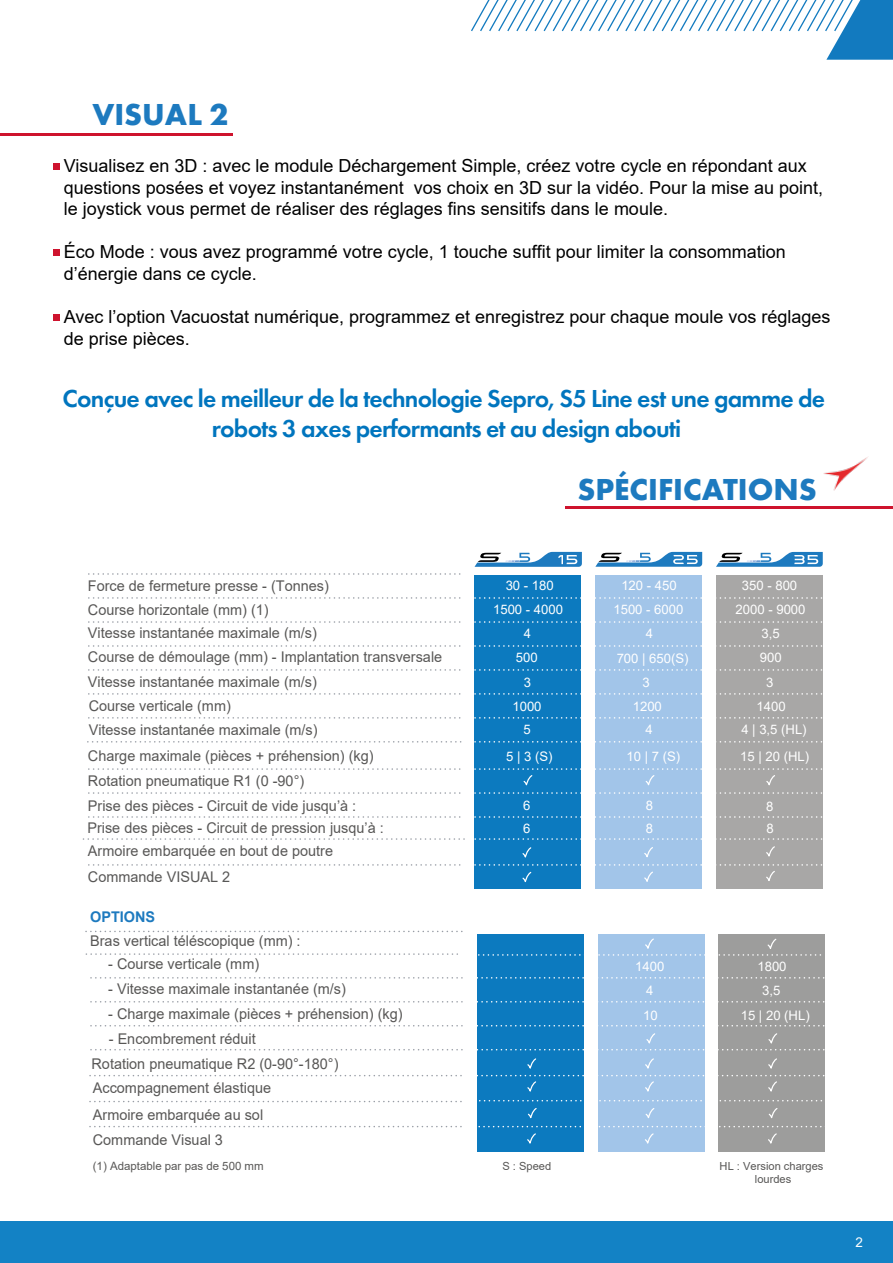
<style>
.page{position:relative;width:893px;height:1263px;background:#fff}
.page>*{position:absolute;margin:0;border:0;box-sizing:border-box;transform-origin:0 0}
.t1{font:700 31.5px "Futura PT";color:#1d7abf}
.t2{font:600 25.5px/30.6px "Futura PT";letter-spacing:-.03em;color:#0075be;text-align:center}
.t3{font:18px/21.6px "Arial";color:#000}
.t4{font:14.7px/24.3px "Arial";color:#585756}
.t5{font:700 14.7px "Arial";color:#1d7abf}
.t6{font:13.5px "Arial";color:#fff}
.t7{font:13.05px/24.3px "Arial";color:#fff}
.t8{font:11.4px "Arial";color:#585756}
.t9{font:11.1px/13.4px "Arial";color:#585756;text-align:center}
</style>
<div class="page">
<hr style="left:565px;top:506px;width:328px;height:3px;background:#ce132d">
<img style="left:823px;top:457px;width:45px;height:33px">
<div style="left:474px;top:575px;width:107px;height:313px;background:#0c7abf"></div>
<div style="left:595px;top:575px;width:107px;height:313px;background:#a2c5e9"></div>
<div style="left:716px;top:575px;width:107px;height:313px;background:#a8a7a6"></div>
<svg style="left:89px;top:597px;width:372px;height:2px"></svg>
<svg style="left:89px;top:573px;width:372px;height:2px"></svg>
<svg style="left:474px;top:597px;width:348px;height:2px"></svg>
<svg style="left:89px;top:621px;width:372px;height:2px"></svg>
<svg style="left:474px;top:621px;width:348px;height:2px"></svg>
<svg style="left:89px;top:792px;width:372px;height:2px"></svg>
<svg style="left:89px;top:717px;width:372px;height:2px"></svg>
<svg style="left:474px;top:717px;width:348px;height:2px"></svg>
<svg style="left:474px;top:645px;width:348px;height:2px"></svg>
<svg style="left:89px;top:816px;width:372px;height:2px"></svg>
<svg style="left:474px;top:816px;width:348px;height:2px"></svg>
<svg style="left:88px;top:741px;width:374px;height:2px"></svg>
<svg style="left:89px;top:669px;width:372px;height:2px"></svg>
<svg style="left:474px;top:669px;width:348px;height:2px"></svg>
<svg style="left:474px;top:741px;width:349px;height:2px"></svg>
<svg style="left:89px;top:693px;width:372px;height:2px"></svg>
<svg style="left:474px;top:693px;width:348px;height:2px"></svg>
<svg style="left:89px;top:768px;width:372px;height:2px"></svg>
<svg style="left:89px;top:645px;width:372px;height:2px"></svg>
<svg style="left:474px;top:768px;width:348px;height:26px"></svg>
<svg style="left:83px;top:838px;width:740px;height:45px"></svg>
<div style="left:477px;top:934px;width:107px;height:217px;background:#0c7abf"></div>
<div style="left:598px;top:934px;width:106px;height:217px;background:#a2c5e9"></div>
<div style="left:718px;top:934px;width:107px;height:217px;background:#9d9d9c"></div>
<svg style="left:86px;top:931px;width:377px;height:1px"></svg>
<svg style="left:91px;top:1049px;width:372px;height:1px"></svg>
<svg style="left:91px;top:977px;width:372px;height:1px"></svg>
<svg style="left:477px;top:977px;width:348px;height:1px"></svg>
<svg style="left:91px;top:1001px;width:372px;height:1px"></svg>
<svg style="left:477px;top:1001px;width:348px;height:1px"></svg>
<svg style="left:91px;top:1025px;width:372px;height:1px"></svg>
<svg style="left:477px;top:1025px;width:348px;height:1px"></svg>
<svg style="left:90px;top:1075px;width:372px;height:1px"></svg>
<svg style="left:86px;top:953px;width:372px;height:2px"></svg>
<svg style="left:478px;top:937px;width:343px;height:28px"></svg>
<svg style="left:474px;top:552px;width:108px;height:15px"></svg>
<svg style="left:595px;top:552px;width:107px;height:15px"></svg>
<svg style="left:716px;top:552px;width:107px;height:15px"></svg>
<svg style="left:90px;top:1101px;width:372px;height:1px"></svg>
<svg style="left:90px;top:1126px;width:372px;height:1px"></svg>
<svg style="left:477px;top:1032px;width:348px;height:117px"></svg>
<svg style="left:53px;top:164px;width:6px;height:6px"></svg>
<svg style="left:53px;top:249px;width:6px;height:6px"></svg>
<svg style="left:53px;top:315px;width:6px;height:6px"></svg>
<hr style="left:0;top:133px;width:233px;height:3px;background:#ce132d">
<svg style="left:471px;top:0;width:422px;height:60px"></svg>
<div style="left:0;top:1221px;width:893px;height:42px;background:#1382c5"></div>
<h1 class="t1" style="left:92px;top:94px;width:137px">VISUAL 2</h1>
<p class="t3" style="left:64px;top:155px;width:761px">Visualisez en 3D : avec le module Déchargement Simple, créez votre cycle en répondant aux questions posées et voyez instantanément vos choix en 3D sur la vidéo. Pour la mise au point, le joystick vous permet de réaliser des réglages fins sensitifs dans le moule.</p>
<p class="t3" style="left:64px;top:241px;width:723px">Éco Mode : vous avez programmé votre cycle, 1 touche suffit pour limiter la consommation d’énergie dans ce cycle.</p>
<p class="t3" style="left:64px;top:306px;width:768px">Avec l’option Vacuostat numérique, programmez et enregistrez pour chaque moule vos réglages de prise pièces.</p>
<h2 class="t2" style="left:63px;top:383px;width:764px">Conçue avec le meilleur de la technologie Sepro, S5 Line est une gamme de robots 3 axes performants et au design abouti</h2>
<h1 class="t1" style="left:577px;top:469px;width:241px">SPÉCIFICATIONS</h1>
<p class="t4" style="left:88px;top:574px;width:242px">Force de fermeture presse - (Tonnes)</p>
<p class="t7" style="left:506px;top:573px;width:50px">30 - 180</p>
<p class="t7" style="left:621px;top:573px;width:57px">120 - 450</p>
<p class="t7" style="left:742px;top:573px;width:57px">350 - 800</p>
<p class="t7" style="left:493px;top:597px;width:71px;text-align:center">1500 - 4000<br>4<br>500<br>3<br>1000</p>
<p class="t7" style="left:506px;top:716px;width:48px;line-height:27px;text-align:center">5<br>5 | 3 (S)</p>
<p class="t4" style="left:88px;top:598px;width:230px;line-height:23px">Course horizontale (mm) (1)<br>Vitesse instantanée maximale (m/s)</p>
<p class="t4" style="left:88px;top:645px;width:356px">Course de démoulage (mm) - Implantation transversale Vitesse instantanée maximale (m/s)<br>Course verticale (mm)<br>Vitesse instantanée maximale (m/s)</p>
<p class="t4" style="left:88px;top:744px;width:287px">Charge maximale (pièces + préhension) (kg)<br>Rotation pneumatique R1 (0 -90°)<br>Prise des pièces - Circuit de vide jusqu’à :</p>
<p class="t4" style="left:88px;top:838px;width:247px;line-height:25.3px">Armoire embarquée en bout de poutre<br>Commande VISUAL 2</p>
<p class="t7" style="left:613px;top:597px;width:71px">1500 - 6000</p>
<p class="t7" style="left:646px;top:622px;width:9px">4</p>
<p class="t7" style="left:617px;top:646px;width:73px">700 | 650(S)</p>
<p class="t7" style="left:642px;top:670px;width:9px">3</p>
<p class="t7" style="left:633px;top:694px;width:31px">1200</p>
<p class="t7" style="left:627px;top:716px;width:55px;line-height:27px;text-indent:19px">4<br>10 | 7 (S)</p>
<p class="t7" style="left:735px;top:597px;width:71px;text-align:center">2000 - 9000<br>3,5<br>900<br>3<br>1400</p>
<p class="t7" style="left:740px;top:716px;width:70px;line-height:27px">4 | 3,5 (HL)<br>15 | 20 (HL)</p>
<p class="t7" style="left:523px;top:795px;width:9px;line-height:22px">6<br>6</p>
<p class="t7" style="left:646px;top:795px;width:9px;line-height:22px">8<br>8</p>
<p class="t7" style="left:766px;top:795px;width:9px;line-height:21.9px">8<br>8</p>
<p class="t4" style="left:87px;top:815px;width:298px">Prise des pièces - Circuit de pression jusqu’à :</p>
<p class="t5" style="left:90px;top:906px;width:67px">OPTIONS</p>
<p class="t4" style="left:90px;top:929px;width:212px">Bras vertical téléscopique (mm) :</p>
<p class="t4" style="left:108px;top:952px;width:152px">- Course verticale (mm)</p>
<p class="t4" style="left:108px;top:976px;width:239px">- Vitesse maximale instantanée (m/s)</p>
<p class="t4" style="left:108px;top:1002px;width:296px">- Charge maximale (pièces + préhension) (kg)</p>
<p class="t4" style="left:109px;top:1027px;width:149px">- Encombrement réduit</p>
<p class="t4" style="left:92px;top:1052px;width:248px;line-height:23.9px">Rotation pneumatique R2 (0-90°-180°)<br>Accompagnement élastique</p>
<p class="t4" style="left:93px;top:1127px;width:132px">Commande Visual 3</p>
<p class="t4" style="left:93px;top:1103px;width:172px">Armoire embarquée au sol</p>
<p class="t7" style="left:635px;top:954px;width:31px;text-align:center">1400<br>4<br>10</p>
<p class="t7" style="left:757px;top:954px;width:31px">1800</p>
<p class="t7" style="left:762px;top:978px;width:20px">3,5</p>
<p class="t7" style="left:741px;top:1003px;width:70px">15 | 20 (HL)</p>
<p class="t8" style="left:93px;top:1158px;width:172px">(1) Adaptable par pas de 500 mm</p>
<p class="t9" style="left:720px;top:1159px;width:105px">HL : Version charges lourdes</p>
<p class="t9" style="left:502px;top:1159px;width:50px">S : Speed</p>
<p class="t6" style="left:856px;top:1233px;width:9px">2</p>
</div>
